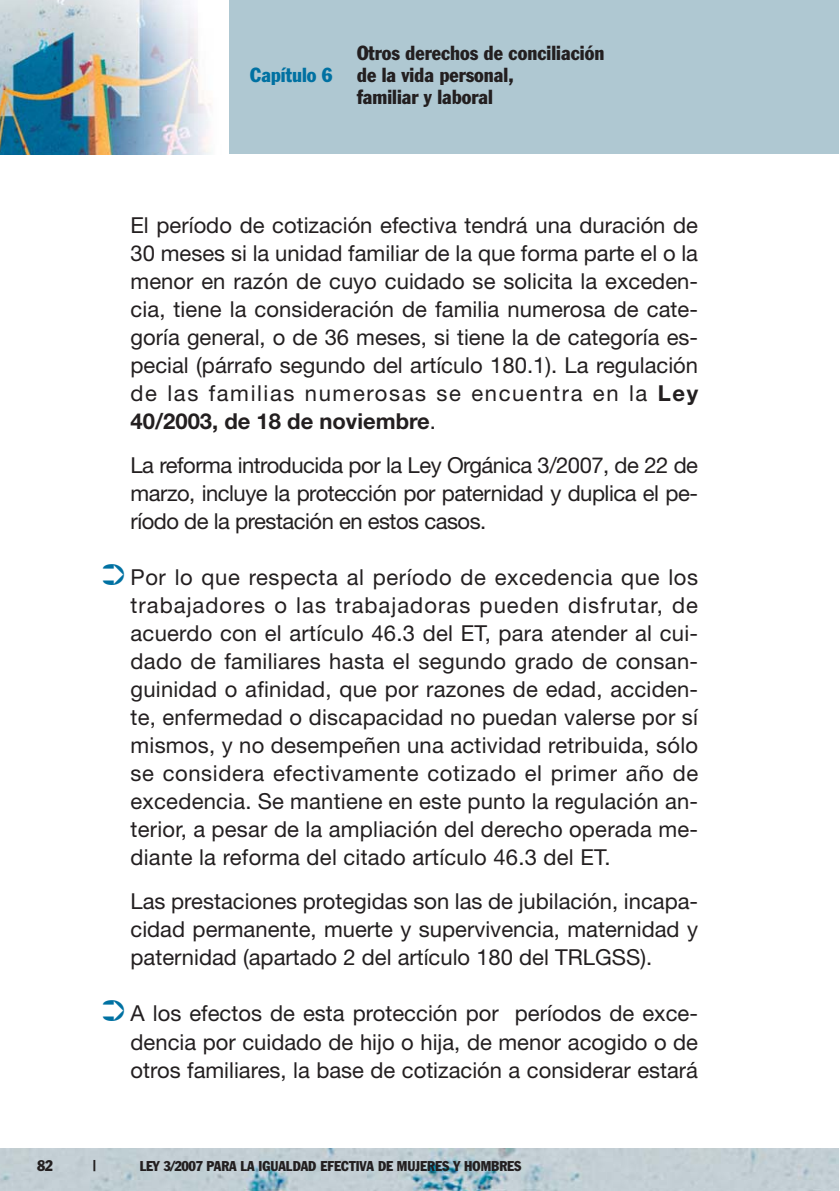
<style>
.page{position:relative;width:840px;height:1191px;background:#fff}
.page>*{position:absolute;margin:0;border:0;box-sizing:border-box;transform-origin:0 0}
.t1{font:22px/28px "Helvetica Neue";color:#231f20;text-align:justify}
.t2{font:condensed 20px/22px "Franklin Gothic";color:#231f20}
.t3{font:condensed 20px "Franklin Gothic";color:#0071a2}
.t4{font:condensed 15.2px "Franklin Gothic";color:#231f20}
.t5{font:condensed 14px "Franklin Gothic";color:#231f20}
.s1{font-weight:700}
.s2{color:#0071a2}
</style>
<div class="page">
<div style="left:0;top:1px;width:838px;height:153px;background:#afc8d2"></div>
<div style="left:0;top:1px;width:229px;height:153px;background:#fff"></div>
<img style="left:0;top:1px;width:211px;height:153px">
<img style="left:0;top:1148px;width:838px;height:43px">
<p class="t3" style="left:250px;top:68px;width:84px">Capítulo 6</p>
<p class="t2" style="left:357px;top:43px;width:249px">Otros derechos de conciliación de la vida personal,<br>familiar y laboral</p>
<p class="t1" style="left:130px;top:213px;width:568px">El período de cotización efectiva tendrá una duración de 30 meses si la unidad familiar de la que forma parte el o la menor en razón de cuyo cuidado se solicita la exceden&shy;cia, tiene la consideración de familia numerosa de cate&shy;goría general, o de 36 meses, si tiene la de categoría es&shy;pecial (párrafo segundo del artículo 180.1). La regulación de las familias numerosas se encuentra en la <span class="s1">Ley 40/2003, de 18 de noviembre</span>.</p>
<p class="t1" style="left:130px;top:453px;width:568px">La reforma introducida por la Ley Orgánica 3/2007, de 22 de marzo, incluye la protección por paternidad y duplica el pe&shy;ríodo de la prestación en estos casos.</p>
<p class="t1" style="left:130px;top:565px;width:568px;text-indent:-28px"><span class="s2">➲</span> Por lo que respecta al período de excedencia que los trabajadores o las trabajadoras pueden disfrutar, de acuerdo con el artículo 46.3 del ET, para atender al cui&shy;dado de familiares hasta el segundo grado de consan&shy;guinidad o afinidad, que por razones de edad, acciden&shy;te, enfermedad o discapacidad no puedan valerse por sí mismos, y no desempeñen una actividad retribuida, sólo se considera efectivamente cotizado el primer año de excedencia. Se mantiene en este punto la regulación an&shy;terior, a pesar de la ampliación del derecho operada me&shy;diante la reforma del citado artículo 46.3 del ET.</p>
<p class="t1" style="left:130px;top:889px;width:568px">Las prestaciones protegidas son las de jubilación, incapa&shy;cidad permanente, muerte y supervivencia, maternidad y paternidad (apartado 2 del artículo 180 del TRLGSS).</p>
<p class="t1" style="left:130px;top:1001px;width:568px;text-indent:-28px"><span class="s2">➲</span> A los efectos de esta protección por períodos de exce&shy;dencia por cuidado de hijo o hija, de menor acogido o de otros familiares, la base de cotización a considerar estará</p>
<p class="t4" style="left:37px;top:1159px;width:17px">82</p>
<p class="t4" style="left:93px;top:1159px;width:5px">|</p>
<p class="t5" style="left:140px;top:1160px;width:383px">LEY 3/2007 PARA LA IGUALDAD EFECTIVA DE MUJERES Y HOMBRES</p>
</div>
